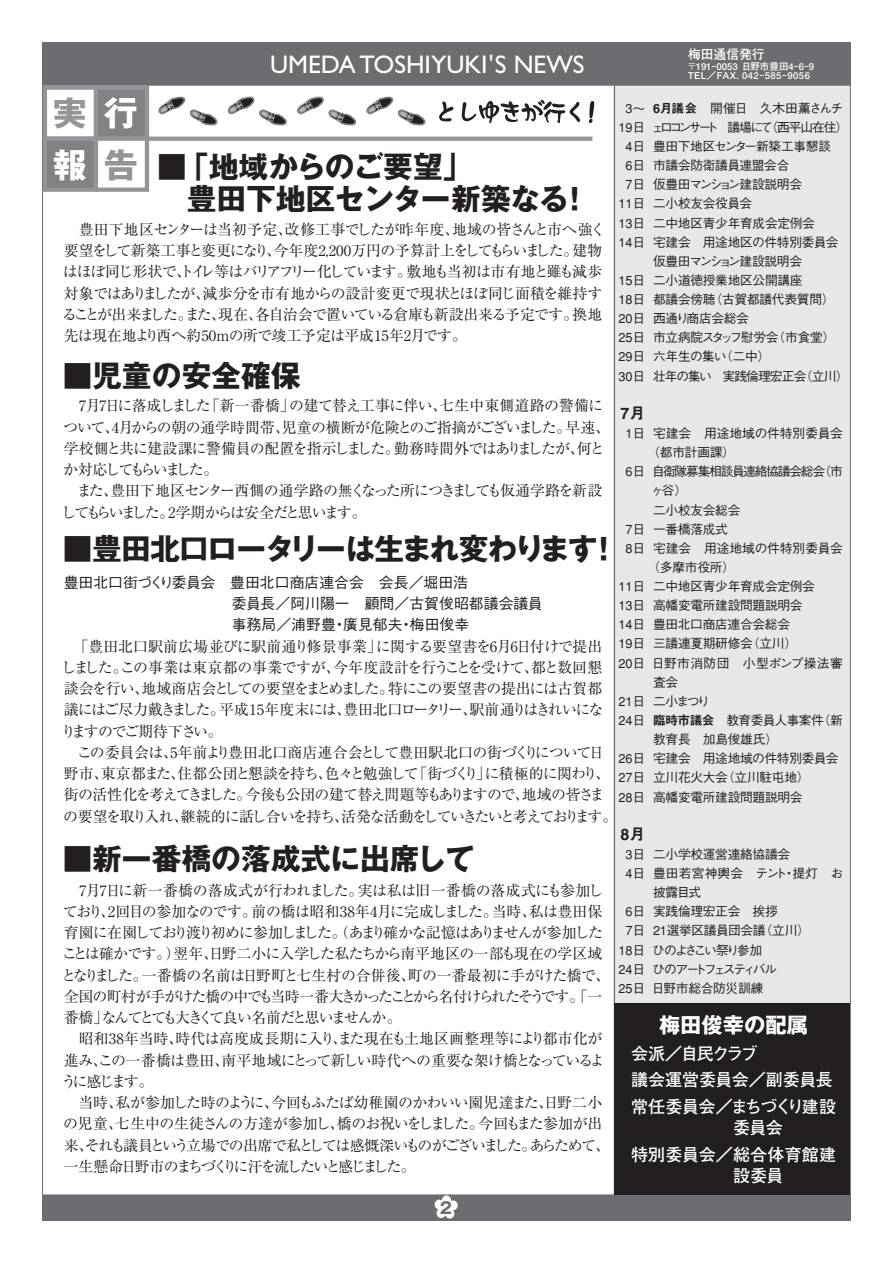
<style>
.page{position:relative;width:894px;height:1263px;background:#fff}
.page>*{position:absolute;margin:0;border:0;box-sizing:border-box;transform-origin:0 0}
.t1{font:700 34.05px/51px "Gothic MB101";color:#939598}
.t2{font:700 29.7px/32px "Gothic MB101";letter-spacing:-.015em;color:#231f20}
.t3{font:700 29.7px "Gothic MB101";letter-spacing:-.04em;color:#231f20}
.t4{font:25.5px "Gill Sans";color:#fff}
.t5{font:700 21.3px "Gothic MB101";color:#fff}
.t6{font:700 16.95px/26.5px "Futo Go B101";letter-spacing:-.02em;color:#fff}
.t7{font:700 16.95px/26.5px "Futo Go B101";letter-spacing:.01em;color:#fff}
.t8{font:15.9px "Midashi Go MB31";color:#231f20}
.t9{font:700 15.9px "Gothic MB101";color:#6c6d70}
.t10{font:14.85px/21.3px "Ryumin";letter-spacing:-.055em;color:#231f20}
.t11{font:500 14.85px/21.3px "Gothic BBB";color:#231f20}
.t12{font:500 12.75px/19.2px "Gothic BBB";letter-spacing:-.025em;color:#231f20}
.t13{font:500 12.75px/19.2px "Gothic BBB";color:#231f20;text-align:center}
.t14{font:500 12.75px "Gothic BBB";letter-spacing:-.095em;color:#231f20}
.t15{font:500 12.75px "Gothic BBB";letter-spacing:.03em;color:#231f20}
.t16{font:700 12.75px "Futo Go B101";color:#fff}
.t17{font:700 9.6px/9.6px "Futo Go B101";color:#fff}
.s1{color:#fff}
.s2{font-family:"Midashi Go MB31";font-weight:400}
</style>
<div class="page">
<div style="left:614px;top:84px;width:236px;height:920px;background:#e6e7e9"></div>
<div style="left:43px;top:1195px;width:807px;height:25px;background:#6c6d70"></div>
<div style="left:42px;top:1195px;width:809px;height:26px;border:1px solid #6c6d70"></div>
<div style="left:43px;top:43px;width:807px;height:42px;background:#6c6d70"></div>
<div style="left:42px;top:42px;width:809px;height:44px;border:1px solid #6c6d70"></div>
<hr style="left:614px;top:85px;width:1px;height:1114px;background:#6c6d70">
<div style="left:614px;top:1004px;width:236px;height:191px;background:#231f20"></div>
<svg style="left:158px;top:96px;width:60px;height:30px"></svg>
<svg style="left:227px;top:96px;width:60px;height:30px"></svg>
<svg style="left:297px;top:96px;width:59px;height:30px"></svg>
<svg style="left:366px;top:96px;width:60px;height:30px"></svg>
<div style="left:43px;top:86px;width:55px;height:55px;border:4px solid #939598"></div>
<div style="left:96px;top:88px;width:51px;height:51px;background:#808285"></div>
<div style="left:94px;top:86px;width:55px;height:55px;border:4px solid #939598"></div>
<div style="left:45px;top:139px;width:51px;height:51px;background:#808285"></div>
<div style="left:43px;top:137px;width:55px;height:55px;border:4px solid #939598"></div>
<div style="left:94px;top:137px;width:55px;height:55px;border:4px solid #939598"></div>
<svg style="left:435px;top:1195px;width:23px;height:24px"></svg>
<svg style="left:439px;top:102px;width:14px;height:19px"></svg>
<svg style="left:462px;top:100px;width:118px;height:23px"></svg>
<svg style="left:589px;top:101px;width:5px;height:22px"></svg>
<svg style="left:147px;top:137px;width:445px;height:4px;background:#97999c"></svg>
<h1 class="t1" style="left:53px;top:93px;width:87px">実<span class="s1">行報</span>告</h1>
<h3 class="t4" style="left:270px;top:55px;width:316px">UMEDA TOSHIYUKI'S NEWS</h3>
<h2 class="t2" style="left:157px;top:155px;width:434px">■「地域からのご要望」<br>　豊田下地区センター新築なる！</h2>
<p class="t10" style="left:62px;top:221px;width:544px">　豊田下地区センターは当初予定、改修工事でしたが昨年度、地域の皆さんと市へ強く要望をして新築工事と変更になり、今年度2,200万円の予算計上をしてもらいました。建物はほぼ同じ形状で、トイレ等はバリアフリー化しています。敷地も当初は市有地と雖も減歩対象ではありましたが、減歩分を市有地からの設計変更で現状とほぼ同じ面積を維持することが出来ました。また、現在、各自治会で置いている倉庫も新設出来る予定です。換地先は現在地より西へ約50mの所で竣工予定は平成15年2月です。</p>
<h2 class="t2" style="left:62px;top:364px;width:240px">■児童の安全確保</h2>
<p class="t10" style="left:61px;top:397px;width:551px">　7月7日に落成しました「新一番橋」の建て替え工事に伴い、七生中東側道路の警備について、4月からの朝の通学時間帯、児童の横断が危険とのご指摘がございました。早速、学校側と共に建設課に警備員の配置を指示しました。勤務時間外ではありましたが、何とか対応してもらいました。<br>　また、豊田下地区センター西側の通学路の無くなった所につきましても仮通学路を新設してもらいました。2学期からは安全だと思います。</p>
<h2 class="t3" style="left:62px;top:538px;width:558px">■豊田北口ロータリーは生まれ変わります！</h2>
<p class="t11" style="left:232px;top:574px;width:313px;text-indent:-168px">豊田北口街づくり委員会　豊田北口商店連合会　会長／堀田浩<br>委員長／阿川陽一　顧問／古賀俊昭都議会議員事務局／浦野豊・廣見郁夫・梅田俊幸</p>
<p class="t10" style="left:61px;top:637px;width:558px;text-indent:12px">「豊田北口駅前広場並びに駅前通り修景事業」に関する要望書を6月6日付けで提出しました。この事業は東京都の事業ですが、今年度設計を行うことを受けて、都と数回懇談会を行い、地域商店会としての要望をまとめました。特にこの要望書の提出には古賀都議にはご尽力戴きました。平成15年度末には、豊田北口ロータリー、駅前通りはきれいになりますのでご期待下さい。<br>　この委員会は、5年前より豊田北口商店連合会として豊田駅北口の街づくりについて日野市、東京都また、住都公団と懇談を持ち、色々と勉強して「街づくり」に積極的に関わり、街の活性化を考えてきました。今後も公団の建て替え問題等もありますので、地域の皆さまの要望を取り入れ、継続的に話し合いを持ち、活発な活動をしていきたいと考えております。</p>
<h2 class="t2" style="left:62px;top:847px;width:414px">■新一番橋の落成式に出席して</h2>
<p class="t10" style="left:61px;top:881px;width:550px">　7月7日に新一番橋の落成式が行われました。実は私は旧一番橋の落成式にも参加しており、2回目の参加なのです。前の橋は昭和38年4月に完成しました。当時、私は豊田保育園に在園しており渡り初めに参加しました。（あまり確かな記憶はありませんが参加したことは確かです。）翌年、日野二小に入学した私たちから南平地区の一部も現在の学区域となりました。一番橋の名前は日野町と七生村の合併後、町の一番最初に手がけた橋で、全国の町村が手がけた橋の中でも当時一番大きかったことから名付けられたそうです。「一番橋」なんてとても大きくて良い名前だと思いませんか。<br>　昭和38年当時、時代は高度成長期に入り、また現在も土地区画整理等により都市化が進み、この一番橋は豊田、南平地域にとって新しい時代への重要な架け橋となっているように感じます。<br>　当時、私が参加した時のように、今回もふたば幼稚園のかわいい園児達また、日野二小の児童、七生中の生徒さんの方達が参加し、橋のお祝いをしました。今回もまた参加が出来、それも議員という立場での出席で私としては感慨深いものがございました。あらためて、一生懸命日野市のまちづくりに汗を流したいと感じました。</p>
<p class="t9" style="left:440px;top:1202px;width:14px">2</p>
<p class="t13" style="left:618px;top:100px;width:28px">3～<br>19日<br>4日<br>6日<br>7日<br>11日<br>13日<br>14日</p>
<p class="t12" style="left:618px;top:272px;width:28px;text-align:justify">15日18日20日25日29日30日</p>
<p class="t8" style="left:621px;top:407px;width:26px">7月</p>
<p class="t12" style="left:625px;top:425px;width:21px">1日</p>
<p class="t12" style="left:625px;top:464px;width:21px">6日</p>
<p class="t12" style="left:625px;top:521px;width:21px">7日<br>8日</p>
<p class="t12" style="left:618px;top:578px;width:28px;text-align:justify">11日13日14日19日20日</p>
<p class="t12" style="left:618px;top:693px;width:28px">21日<br>24日</p>
<p class="t12" style="left:618px;top:751px;width:28px;text-align:justify">26日27日28日</p>
<p class="t8" style="left:621px;top:828px;width:26px">8月</p>
<p class="t12" style="left:625px;top:846px;width:21px">3日<br>4日</p>
<p class="t13" style="left:618px;top:904px;width:28px">6日<br>7日<br>18日<br>24日<br>25日</p>
<p class="t16" style="left:688px;top:50px;width:78px">梅田通信発行</p>
<p class="t17" style="left:687px;top:63px;width:129px">〒191ｰ0053 日野市豊田4ｰ6ｰ9<br>TEL／FAX. 042ｰ585ｰ9056</p>
<p class="t12" style="left:651px;top:100px;width:199px"><span class="s2">6月議会</span>　開催日　久木田薫さんチェロコンサート　議場にて（西平山在住）豊田下地区センター新築工事懇談<br>市議会防衛議員連盟会合<br>仮豊田マンション建設説明会<br>二小校友会役員会<br>二中地区青少年育成会定例会<br>宅建会　用途地区の件特別委員会仮豊田マンション建設説明会<br>二小道徳授業地区公開講座<br>都議会傍聴（古賀都議代表質問）西通り商店会総会<br>市立病院スタッフ慰労会（市食堂）六年生の集い（二中）<br>壮年の集い　実践倫理宏正会（立川）</p>
<p class="t13" style="left:653px;top:425px;width:191px">宅建会　用途地域の件特別委員会</p>
<p class="t12" style="left:648px;top:444px;width:89px">（都市計画課）</p>
<p class="t14" style="left:652px;top:467px;width:192px">自衛隊募集相談員連絡協議会総会（市</p>
<p class="t12" style="left:652px;top:483px;width:37px">ヶ谷）</p>
<p class="t12" style="left:653px;top:502px;width:89px">二小校友会総会</p>
<p class="t12" style="left:653px;top:521px;width:76px">一番橋落成式</p>
<p class="t13" style="left:653px;top:540px;width:191px">宅建会　用途地域の件特別委員会</p>
<p class="t12" style="left:648px;top:559px;width:89px">（多摩市役所）</p>
<p class="t12" style="left:653px;top:578px;width:163px">二中地区青少年育成会定例会</p>
<p class="t12" style="left:653px;top:598px;width:151px">高幡変電所建設問題説明会</p>
<p class="t12" style="left:653px;top:617px;width:138px">豊田北口商店連合会総会</p>
<p class="t12" style="left:653px;top:636px;width:146px">三議連夏期研修会（立川）</p>
<p class="t15" style="left:652px;top:658px;width:192px">日野市消防団　小型ポンプ操法審</p>
<p class="t12" style="left:653px;top:674px;width:27px">査会</p>
<p class="t12" style="left:653px;top:693px;width:58px">二小まつり</p>
<p class="t12" style="left:653px;top:712px;width:191px"><span class="s2">臨時市議会</span>　教育委員人事案件（新</p>
<p class="t12" style="left:653px;top:731px;width:126px">教育長　加島俊雄氏）</p>
<p class="t12" style="left:653px;top:751px;width:187px">宅建会　用途地域の件特別委員会</p>
<p class="t12" style="left:653px;top:770px;width:158px">立川花火大会（立川駐屯地）</p>
<p class="t12" style="left:653px;top:789px;width:151px">高幡変電所建設問題説明会</p>
<p class="t12" style="left:652px;top:846px;width:193px">二小学校運営連絡協議会<br>豊田若宮神輿会　テント・提灯　お披露目式<br>実践倫理宏正会　挨拶<br>21選挙区議員団会議（立川）<br>ひのよさこい祭り参加<br>ひのアートフェスティバル<br>日野市総合防災訓練</p>
<h3 class="t5" style="left:659px;top:1017px;width:151px">梅田俊幸の配属</h3>
<p class="t6" style="left:631px;top:1042px;width:207px">会派／自民クラブ<br>議会運営委員会／副委員長常任委員会／まちづくり建設</p>
<p class="t7" style="left:631px;top:1116px;width:207px;text-indent:102px">委員会<br>特別委員会／総合体育館建</p>
<p class="t6" style="left:733px;top:1164px;width:52px">設委員</p>
</div>
